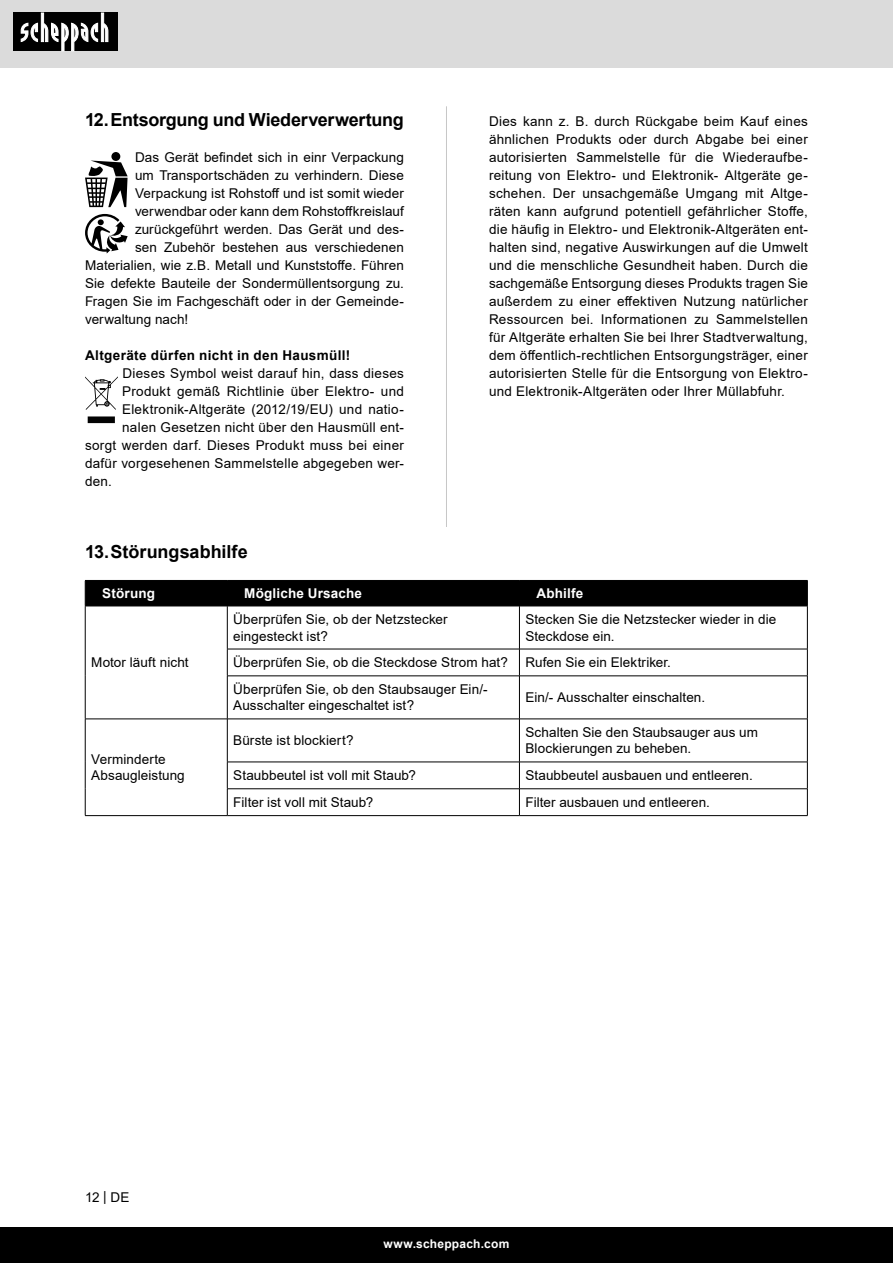
<style>
.page{position:relative;width:893px;height:1263px;background:#fff}
.page>*{position:absolute;margin:0;border:0;box-sizing:border-box;transform-origin:0 0}
.t1{font:700 18px "Arial";letter-spacing:-.01em;color:#000}
.t2{font:13.5px/18px "Arial";letter-spacing:.01em;color:#000}
.t3{font:700 13.5px "Arial";letter-spacing:.025em;color:#000}
.t4{font:700 13.5px "Arial";letter-spacing:.015em;color:#fff}
.t5{font:700 12px "Arial";letter-spacing:.02em;color:#fff}
</style>
<div class="page">
<div style="left:0;top:0;width:893px;height:67px;background:#dbdbdb"></div>
<div style="left:0;top:1227px;width:893px;height:36px;background:#000"></div>
<div style="left:13px;top:13px;width:105px;height:38px;background:#000"></div>
<svg style="left:21px;top:13px;width:87px;height:38px"></svg>
<svg style="left:85px;top:376px;width:33px;height:47px"></svg>
<hr style="left:446px;top:106px;width:1px;height:1051px;background:#c7c7c7">
<div style="left:85px;top:527px;width:723px;height:630px;background:#fff"></div>
<svg style="left:86px;top:607px;width:721px;height:208px"></svg>
<div style="left:85px;top:580px;width:723px;height:26px;background:#000"></div>
<hr style="left:85px;top:606px;width:142px;height:1px;background:#000">
<hr style="left:85px;top:606px;width:1px;height:43px;background:#000">
<svg style="left:85px;top:649px;width:1px;height:27px"></svg>
<hr style="left:85px;top:676px;width:1px;height:43px;background:#000">
<hr style="left:227px;top:606px;width:292px;height:1px;background:#000">
<hr style="left:227px;top:606px;width:1px;height:43px;background:#000">
<hr style="left:519px;top:606px;width:288px;height:1px;background:#000">
<hr style="left:519px;top:606px;width:1px;height:43px;background:#000">
<hr style="left:807px;top:606px;width:1px;height:43px;background:#000">
<hr style="left:227px;top:649px;width:292px;height:1px;background:#000">
<svg style="left:227px;top:649px;width:1px;height:27px"></svg>
<hr style="left:519px;top:649px;width:288px;height:1px;background:#000">
<svg style="left:519px;top:649px;width:1px;height:27px"></svg>
<svg style="left:807px;top:649px;width:1px;height:27px"></svg>
<hr style="left:227px;top:676px;width:292px;height:1px;background:#000">
<hr style="left:227px;top:676px;width:1px;height:43px;background:#000">
<hr style="left:519px;top:676px;width:288px;height:1px;background:#000">
<hr style="left:519px;top:676px;width:1px;height:43px;background:#000">
<hr style="left:807px;top:676px;width:1px;height:43px;background:#000">
<hr style="left:85px;top:719px;width:142px;height:1px;background:#000">
<hr style="left:85px;top:719px;width:1px;height:43px;background:#000">
<svg style="left:85px;top:762px;width:1px;height:53px"></svg>
<hr style="left:85px;top:815px;width:142px;height:1px;background:#000">
<hr style="left:227px;top:719px;width:292px;height:1px;background:#000">
<hr style="left:227px;top:719px;width:1px;height:43px;background:#000">
<hr style="left:519px;top:719px;width:288px;height:1px;background:#000">
<hr style="left:519px;top:719px;width:1px;height:43px;background:#000">
<hr style="left:807px;top:719px;width:1px;height:43px;background:#000">
<hr style="left:227px;top:762px;width:292px;height:1px;background:#000">
<hr style="left:519px;top:762px;width:288px;height:1px;background:#000">
<hr style="left:227px;top:788px;width:292px;height:1px;background:#000">
<svg style="left:227px;top:762px;width:1px;height:53px"></svg>
<hr style="left:519px;top:788px;width:288px;height:1px;background:#000">
<svg style="left:519px;top:762px;width:1px;height:53px"></svg>
<svg style="left:807px;top:762px;width:1px;height:53px"></svg>
<hr style="left:227px;top:815px;width:292px;height:1px;background:#000">
<hr style="left:519px;top:815px;width:288px;height:1px;background:#000">
<div style="left:111px;top:152px;width:9px;height:9px;background:#000;border-radius:50%"></div>
<svg style="left:85px;top:160px;width:43px;height:47px"></svg>
<svg style="left:85px;top:214px;width:43px;height:39px"></svg>
<p class="t1" style="left:85px;top:107px;width:320px">12.Entsorgung und Wiederverwertung</p>
<p class="t2" style="left:135px;top:148px;width:270px">Das Gerät befindet sich in einr Verpackung</p>
<p class="t2" style="left:135px;top:166px;width:270px">um Transportschäden zu verhindern. Diese</p>
<p class="t2" style="left:135px;top:184px;width:270px">Verpackung ist Rohstoff und ist somit wieder</p>
<p class="t2" style="left:135px;top:202px;width:270px">verwendbar oder kann dem Rohstoffkreislauf</p>
<p class="t2" style="left:135px;top:220px;width:270px">zurückgeführt werden. Das Gerät und des-</p>
<p class="t2" style="left:135px;top:238px;width:270px">sen Zubehör bestehen aus verschiedenen</p>
<p class="t2" style="left:85px;top:256px;width:320px">Materialien, wie z.B. Metall und Kunststoffe. Führen</p>
<p class="t2" style="left:85px;top:274px;width:320px">Sie defekte Bauteile der Sondermüllentsorgung zu.</p>
<p class="t2" style="left:85px;top:292px;width:320px">Fragen Sie im Fachgeschäft oder in der Gemeinde-</p>
<p class="t2" style="left:85px;top:310px;width:105px">verwaltung nach!</p>
<p class="t3" style="left:85px;top:346px;width:267px">Altgeräte dürfen nicht in den Hausmüll!</p>
<p class="t2" style="left:122px;top:364px;width:283px">Dieses Symbol weist darauf hin, dass dieses</p>
<p class="t2" style="left:122px;top:382px;width:283px">Produkt gemäß Richtlinie über Elektro- und</p>
<p class="t2" style="left:122px;top:400px;width:283px">Elektronik-Altgeräte (2012/19/EU) und natio-</p>
<p class="t2" style="left:122px;top:418px;width:283px">nalen Gesetzen nicht über den Hausmüll ent-</p>
<p class="t2" style="left:85px;top:436px;width:320px">sorgt werden darf. Dieses Produkt muss bei einer</p>
<p class="t2" style="left:85px;top:454px;width:320px">dafür vorgesehenen Sammelstelle abgegeben wer-</p>
<p class="t2" style="left:85px;top:472px;width:28px">den.</p>
<p class="t2" style="left:489px;top:112px;width:320px;text-align:justify">Dies kann z. B. durch Rückgabe beim Kauf eines ähnlichen Produkts oder durch Abgabe bei einer autorisierten Sammelstelle für die Wiederaufbe&shy;reitung von Elektro- und Elektronik- Altgeräte ge&shy;schehen. Der unsachgemäße Umgang mit Altge&shy;räten kann aufgrund potentiell gefährlicher Stoffe, die häufig in Elektro- und Elektronik-Altgeräten ent&shy;halten sind, negative Auswirkungen auf die Umwelt und die menschliche Gesundheit haben. Durch die sachgemäße Entsorgung dieses Produkts tragen Sie außerdem zu einer effektiven Nutzung natürlicher Ressourcen bei. Informationen zu Sammelstellen für Altgeräte erhalten Sie bei Ihrer Stadtverwaltung, dem öffentlich-rechtlichen Entsorgungsträger, einer autorisierten Stelle für die Entsorgung von Elektro&shy;und Elektronik-Altgeräten oder Ihrer Müllabfuhr.</p>
<p class="t1" style="left:85px;top:539px;width:164px">13.Störungsabhilfe</p>
<p class="t4" style="left:102px;top:584px;width:54px">Störung</p>
<p class="t4" style="left:244px;top:584px;width:119px">Mögliche Ursache</p>
<p class="t4" style="left:536px;top:584px;width:48px">Abhilfe</p>
<p class="t2" style="left:91px;top:653px;width:99px">Motor läuft nicht</p>
<p class="t2" style="left:91px;top:751px;width:95px;line-height:16.2px">Verminderte<br>Absaugleistung</p>
<p class="t2" style="left:233px;top:611px;width:216px;line-height:16.2px">Überprüfen Sie, ob der Netzstecker eingesteckt ist?</p>
<p class="t2" style="left:525px;top:611px;width:252px;line-height:16.2px">Stecken Sie die Netzstecker wieder in die<br>Steckdose ein.</p>
<p class="t2" style="left:233px;top:653px;width:276px">Überprüfen Sie, ob die Steckdose Strom hat?</p>
<p class="t2" style="left:525px;top:653px;width:147px">Rufen Sie ein Elektriker.</p>
<p class="t2" style="left:233px;top:681px;width:256px;line-height:16.2px">Überprüfen Sie, ob den Staubsauger Ein/-<br>Ausschalter eingeschaltet ist?</p>
<p class="t2" style="left:525px;top:688px;width:181px">Ein/- Ausschalter einschalten.</p>
<p class="t2" style="left:233px;top:731px;width:122px">Bürste ist blockiert?</p>
<p class="t2" style="left:525px;top:724px;width:234px;line-height:16.2px">Schalten Sie den Staubsauger aus um<br>Blockierungen zu beheben.</p>
<p class="t2" style="left:233px;top:766px;width:184px">Staubbeutel ist voll mit Staub?</p>
<p class="t2" style="left:525px;top:766px;width:229px">Staubbeutel ausbauen und entleeren.</p>
<p class="t2" style="left:233px;top:793px;width:142px">Filter ist voll mit Staub?</p>
<p class="t2" style="left:525px;top:793px;width:186px">Filter ausbauen und entleeren.</p>
<p class="t2" style="left:85px;top:1188px;width:46px">12 | DE</p>
<p class="t5" style="left:384px;top:1235px;width:127px">www.scheppach.com</p>
</div>
